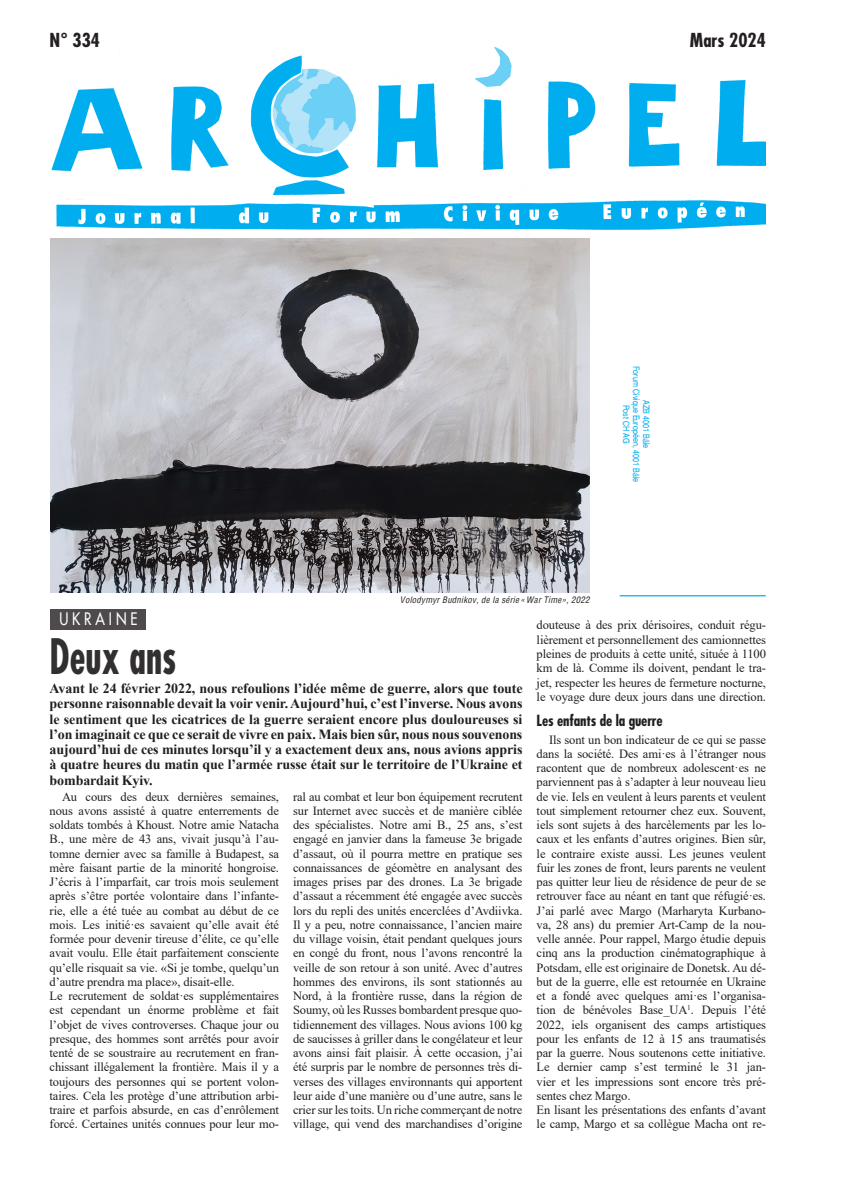
<style>
.page{position:relative;width:844px;height:1191px;background:#fff}
.page>*{position:absolute;margin:0;border:0;box-sizing:border-box;transform-origin:0 0}
.Titre{font:700 condensed 47.5px "Futura";color:#312f30;scale:.8 1}
.t1{font:700 condensed 18.75px "Futura";color:#231f20}
.Poutre_blanc{font:500 16.88px "Futura";letter-spacing:.29em;color:#fff;scale:.8 1}
.Texte{font:700 condensed 15px "Futura";letter-spacing:-.01em;color:#231f20}
.Chapeau{font:700 14px/15.2px "Times New Roman";letter-spacing:-.01em;color:#231f20;text-align:justify}
.Texte-2{font:12.5px/14.2px "Times New Roman";letter-spacing:-.01em;color:#231f20}
.t2{font:8.75px/10px "Switzerland Narrow Plain";color:#00aeef;text-align:center}
.Legende{font:italic condensed 8.75px "Helvetica";letter-spacing:.03em;color:#231f20}
</style>
<div class="page">
<img style="left:51px;top:45px;width:714px;height:185px">
<hr style="left:619px;top:595px;width:146px;height:1px;background:#00aeef">
<div style="left:50px;top:609px;width:96px;height:20px;background:#4f4b4c"></div>
<img style="left:50px;top:238px;width:539px;height:355px">
<h2 class="t1" style="left:50px;top:28px;width:52px">N° 334</h2>
<h2 class="t1" style="left:689px;top:28px;width:77px">Mars 2024</h2>
<p class="t2" style="left:651px;top:366px;width:118px;rotate:90deg">AZB 4001 Bâle<br>Forum Civique Européen, 4001 Bâle<br>Post CH AG</p>
<p class="Legende" style="left:400px;top:594px;width:191px">Volodymyr Budnikov, de la série «War Time», 2022</p>
<p class="Poutre_blanc" style="left:59px;top:608px;width:99px">UKRAINE</p>
<p class="Titre" style="left:50px;top:626px;width:160px">Deux ans</p>
<p class="Chapeau" style="left:50px;top:680px;width:474px">Avant le 24 février 2022, nous refoulions l’idée même de guerre, alors que toute personne raisonnable devait la voir venir. Aujourd’hui, c’est l’inverse. Nous avons le sentiment que les cicatrices de la guerre seraient encore plus douloureuses si l’on imaginait ce que ce serait de vivre en paix. Mais bien sûr, nous nous souvenons aujourd’hui de ces minutes lorsqu’il y a exactement deux ans, nous avions appris à quatre heures du matin que l’armée russe était sur le territoire de l’Ukraine et bombardait Kyiv.</p>
<p class="Texte-2" style="left:50px;top:789px;width:231px;text-indent:12px">Au cours des deux dernières semaines, nous avons assisté à quatre enterrements de soldats tombés à Khoust. Notre amie Natacha B., une mère de 43 ans, vivait jusqu’à l’au&shy;tomne dernier avec sa famille à Budapest, sa mère faisant partie de la minorité hongroise.<br>J’écris à l’imparfait, car trois mois seulement après s’être portée volontaire dans l’infante&shy;rie, elle a été tuée au combat au début de ce mois. Les initié·es savaient qu’elle avait été formée pour devenir tireuse d’élite, ce qu’elle avait voulu. Elle était parfaitement consciente qu’elle risquait sa vie. «Si je tombe, quelqu’un d’autre prendra ma place», disait-elle.<br>Le recrutement de soldat·es supplémentaires est cependant un énorme problème et fait l’objet de vives controverses. Chaque jour ou presque, des hommes sont arrêtés pour avoir tenté de se soustraire au recrutement en fran&shy;chissant illégalement la frontière. Mais il y a toujours des personnes qui se portent volon&shy;taires. Cela les protège d’une attribution arbi&shy;traire et parfois absurde, en cas d’enrôlement forcé. Certaines unités connues pour leur mo-</p>
<p class="Texte-2" style="left:293px;top:789px;width:231px;text-align:justify">ral au combat et leur bon équipement recrutent sur Internet avec succès et de manière ciblée des spécialistes. Notre ami B., 25 ans, s’est engagé en janvier dans la fameuse 3e brigade d’assaut, où il pourra mettre en pratique ses connaissances de géomètre en analysant des images prises par des drones. La 3e brigade d’assaut a récemment été engagée avec succès lors du repli des unités encerclées d’Avdiivka.<br>Il y a peu, notre connaissance, l’ancien maire du village voisin, était pendant quelques jours en congé du front, nous l’avons rencontré la veille de son retour à son unité. Avec d’autres hommes des environs, ils sont stationnés au Nord, à la frontière russe, dans la région de Soumy, où les Russes bombardent presque quo&shy;tidiennement des villages. Nous avions 100 kg de saucisses à griller dans le congélateur et leur avons ainsi fait plaisir. À cette occasion, j’ai été surpris par le nombre de personnes très di&shy;verses des villages environnants qui apportent leur aide d’une manière ou d’une autre, sans le crier sur les toits. Un riche commerçant de notre village, qui vend des marchandises d’origine</p>
<p class="Texte-2" style="left:536px;top:618px;width:231px;text-align:justify">douteuse à des prix dérisoires, conduit régu&shy;lièrement et personnellement des camionnettes pleines de produits à cette unité, située à 1100 km de là. Comme ils doivent, pendant le tra&shy;jet, respecter les heures de fermeture nocturne, le voyage dure deux jours dans une direction.</p>
<p class="Texte" style="left:536px;top:710px;width:127px">Les enfants de la guerre</p>
<p class="Texte-2" style="left:536px;top:732px;width:231px;text-indent:12px">Ils sont un bon indicateur de ce qui se passe dans la société. Des ami·es à l’étranger nous racontent que de nombreux adolescent·es ne parviennent pas à s’adapter à leur nouveau lieu de vie. Iels en veulent à leurs parents et veulent tout simplement retourner chez eux. Souvent, iels sont sujets à des harcèlements par les lo&shy;caux et les enfants d’autres origines. Bien sûr, le contraire existe aussi. Les jeunes veulent fuir les zones de front, leurs parents ne veulent pas quitter leur lieu de résidence de peur de se retrouver face au néant en tant que réfugié·es.<br>J’ai parlé avec Margo (Marharyta Kurbano&shy;va, 28 ans) du premier Art-Camp de la nou&shy;velle année. Pour rappel, Margo étudie depuis cinq ans la production cinématographique à Potsdam, elle est originaire de Donetsk. Au dé&shy;but de la guerre, elle est retournée en Ukraine et a fondé avec quelques ami·es l’organisa&shy;tion de bénévoles Base_UA<sup>1</sup>. Depuis l’été 2022, iels organisent des camps artistiques pour les enfants de 12 à 15 ans traumatisés par la guerre. Nous soutenons cette initiative.<br>Le dernier camp s’est terminé le 31 jan&shy;vier et les impressions sont encore très pré&shy;sentes chez Margo.<br>En lisant les présentations des enfants d’avant le camp, Margo et sa collègue Macha ont re-</p>
</div>
